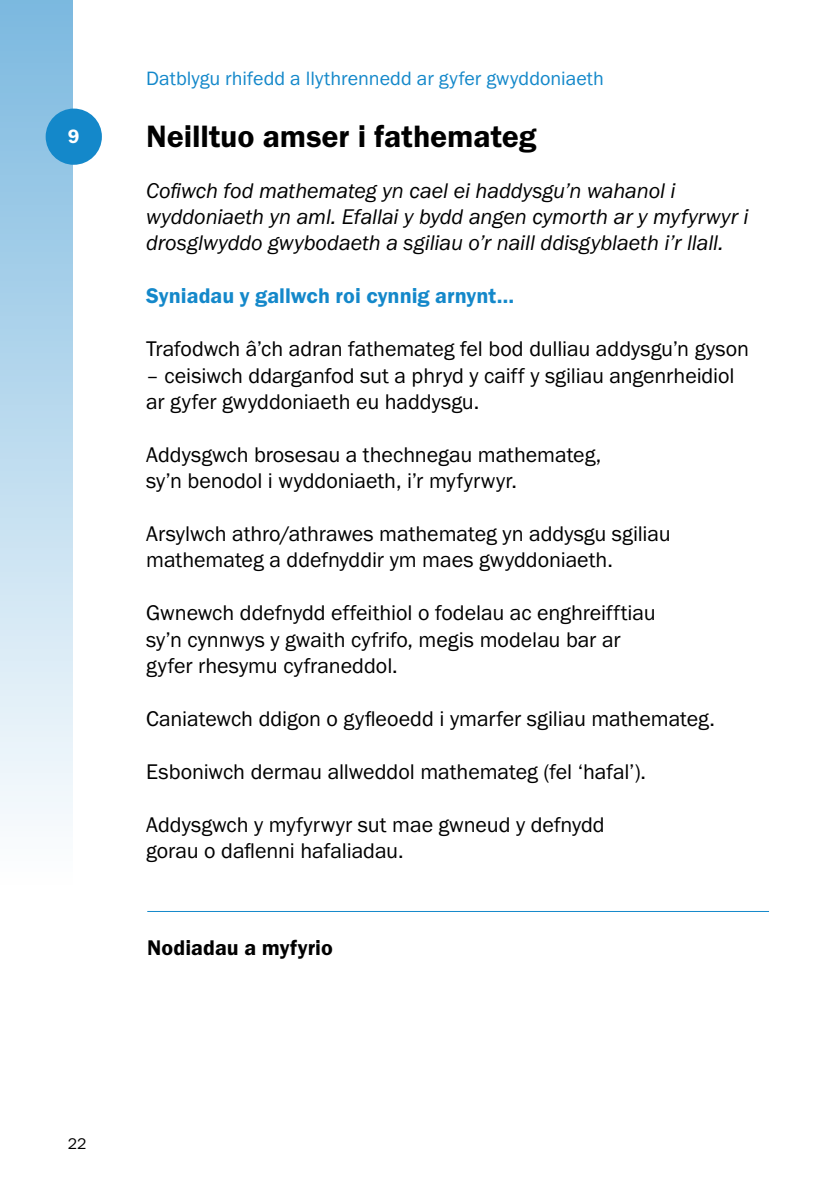
<style>
.page{position:relative;width:840px;height:1191px;background:#fff}
.page>*{position:absolute;margin:0;border:0;box-sizing:border-box;transform-origin:0 0}
.t1{font:32px "Franklin Gothic URW Dem";letter-spacing:-.005em;color:#000}
.t2{font:22px/26.4px "Franklin Gothic URW Boo";letter-spacing:-.005em;color:#000}
.t3{font:22px/26.4px "Franklin Gothic URW Boo Ita";letter-spacing:-.005em;color:#000}
.t4{font:22px "Franklin Gothic URW Dem";color:#1488ca}
.t5{font:22px "Franklin Gothic URW Dem";color:#000}
.t6{font:20px "Franklin Gothic URW Boo";color:#1488ca}
.t7{font:20px "Franklin Gothic URW Dem";color:#fff}
.t8{font:16px "Franklin Gothic URW Boo";color:#000}
</style>
<div class="page">
<img style="left:0;top:0;width:72px;height:820px">
<div style="left:46px;top:109px;width:56px;height:56px;background:#1488ca;border-radius:50%"></div>
<hr style="left:147px;top:911px;width:621px;height:1px;background:#1488ca">
<p class="t7" style="left:68px;top:124px;width:13px">9</p>
<p class="t6" style="left:146px;top:66px;width:459px">Datblygu rhifedd a llythrennedd ar gyfer gwyddoniaeth</p>
<h1 class="t1" style="left:146px;top:117px;width:392px">Neilltuo amser i fathemateg</h1>
<p class="t3" style="left:146px;top:177px;width:603px">Cofiwch fod mathemateg yn cael ei haddysgu’n wahanol i wyddoniaeth yn aml. Efallai y bydd angen cymorth ar y myfyrwyr i drosglwyddo gwybodaeth a sgiliau o’r naill ddisgyblaeth i’r llall.</p>
<p class="t4" style="left:146px;top:282px;width:369px">Syniadau y gallwch roi cynnig arnynt…</p>
<p class="t2" style="left:146px;top:335px;width:604px">Trafodwch â’ch adran fathemateg fel bod dulliau addysgu’n gyson</p>
<p class="t2" style="left:146px;top:361px;width:589px">– ceisiwch ddarganfod sut a phryd y caiff y sgiliau angenrheidiol ar gyfer gwyddoniaeth eu haddysgu.</p>
<p class="t2" style="left:146px;top:441px;width:456px">Addysgwch brosesau a thechnegau mathemateg, sy’n benodol i wyddoniaeth, i’r myfyrwyr.</p>
<p class="t2" style="left:146px;top:520px;width:526px">Arsylwch athro/athrawes mathemateg yn addysgu sgiliau mathemateg a ddefnyddir ym maes gwyddoniaeth.</p>
<p class="t2" style="left:146px;top:599px;width:511px">Gwnewch ddefnydd effeithiol o fodelau ac enghreifftiau sy’n cynnwys y gwaith cyfrifo, megis modelau bar ar gyfer rhesymu cyfraneddol.</p>
<p class="t2" style="left:146px;top:705px;width:570px">Caniatewch ddigon o gyfleoedd i ymarfer sgiliau mathemateg.</p>
<p class="t2" style="left:146px;top:757px;width:501px">Esboniwch dermau allweddol mathemateg (fel ‘hafal’).</p>
<p class="t2" style="left:146px;top:810px;width:460px">Addysgwch y myfyrwyr sut mae gwneud y defnydd gorau o daflenni hafaliadau.</p>
<p class="t5" style="left:147px;top:934px;width:187px">Nodiadau a myfyrio</p>
<p class="t8" style="left:68px;top:1133px;width:20px">22</p>
</div>
